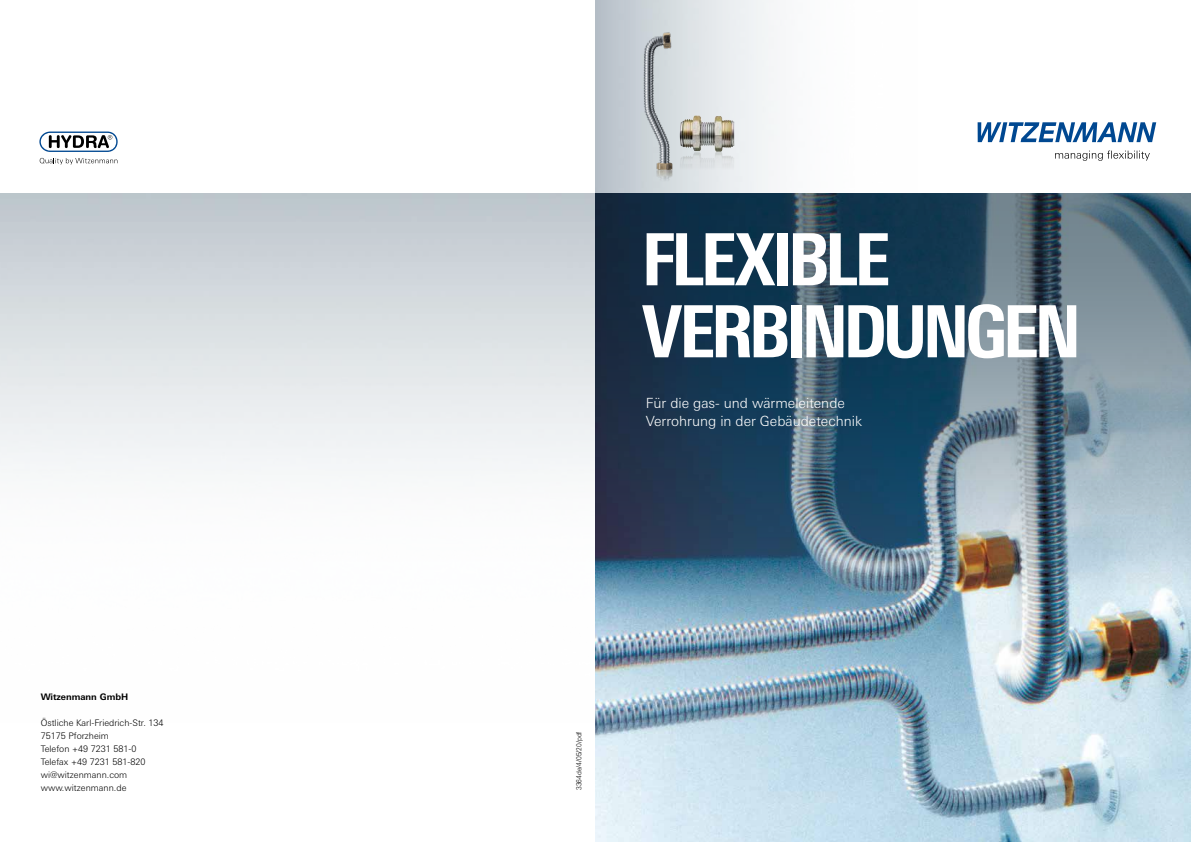
<style>
.page{position:relative;width:1191px;height:842px;background:#fff}
.page>*{position:absolute;margin:0;border:0;box-sizing:border-box;transform-origin:0 0}
.t1{font:800 condensed 72px/72px "Linotype Univers";letter-spacing:-.06em;color:#fff}
.t2{font:300 14px/18px "Linotype Univers Basic";color:#fff}
.t3{font:300 9px/13px "Linotype Univers Basic";color:#000}
.t4{font:700 9px "Linotype Univers Basic";color:#000}
.t5{font:300 7px "Linotype Univers Basic";color:#000;scale:.95 1}
</style>
<div class="page">
<img style="left:595px;top:0;width:562px;height:193px">
<svg style="left:977px;top:122px;width:179px;height:20px"></svg>
<svg style="left:1055px;top:151px;width:94px;height:10px"></svg>
<svg style="left:40px;top:158px;width:77px;height:7px"></svg>
<svg style="left:39px;top:132px;width:79px;height:20px"></svg>
<img style="left:595px;top:193px;width:596px;height:649px">
<img style="left:642px;top:31px;width:31px;height:150px">
<img style="left:679px;top:116px;width:55px;height:72px">
<p class="t4" style="left:41px;top:691px;width:89px">Witzenmann GmbH</p>
<p class="t3" style="left:41px;top:716px;width:124px">Östliche Karl-Friedrich-Str. 134<br>75175 Pforzheim<br>Telefon +49 7231 581-0<br>Telefax +49 7231 581-820 wi@witzenmann.com www.witzenmann.de</p>
<h1 class="t1" style="left:641px;top:223px;width:441px">FLEXIBLE<br>VERBINDUNGEN</h1>
<h2 class="t2" style="left:646px;top:394px;width:218px">Für die gas- und wärmeleitende<br>Verrohrung in der Gebäudetechnik</h2>
<p class="t5" style="left:575px;top:790px;width:63px;rotate:-90deg">3364de/4/05/20/pdf</p>
</div>
